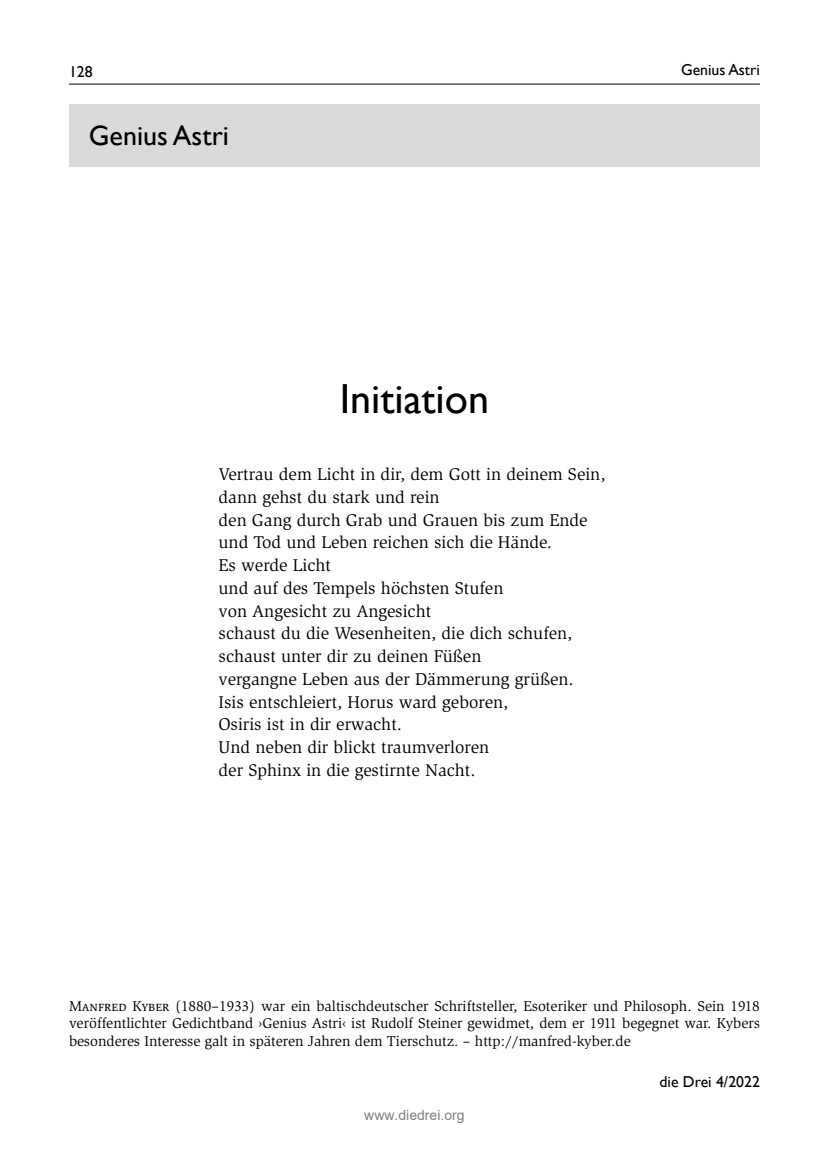
<style>
.page{position:relative;width:829px;height:1171px;background:#fff}
.page>*{position:absolute;margin:0;border:0;box-sizing:border-box;transform-origin:0 0}
.t1{font:42px "Gill Sans";color:#000}
.t2{font:28px "Gill Sans";color:#000}
.t3{font:17.5px/22.8px "Slimbach Std";color:#000}
.t4{font:15.75px "Gill Sans";color:#000}
.t5{font:14.7px/17.5px "Slimbach Std";color:#000;text-align:justify}
.t6{font:14px "Arial";color:#808080}
</style>
<div class="page">
<hr style="left:69px;top:84px;width:690px;height:1px;background:#000">
<div style="left:69px;top:105px;width:690px;height:62px;background:#dadada"></div>
<p class="t4" style="left:69px;top:63px;width:25px">128</p>
<p class="t4" style="left:681px;top:61px;width:80px">Genius Astri</p>
<h2 class="t2" style="left:89px;top:119px;width:142px">Genius Astri</h2>
<h1 class="t1" style="left:340px;top:374px;width:151px">Initiation</h1>
<p class="t3" style="left:218px;top:463px;width:388px">Vertrau dem Licht in dir, dem Gott in deinem Sein, dann gehst du stark und rein<br>den Gang durch Grab und Grauen bis zum Ende und Tod und Leben reichen sich die Hände.<br>Es werde Licht<br>und auf des Tempels höchsten Stufen<br>von Angesicht zu Angesicht<br>schaust du die Wesenheiten, die dich schufen, schaust unter dir zu deinen Füßen<br>vergangne Leben aus der Dämmerung grüßen.<br>Isis entschleiert, Horus ward geboren,<br>Osiris ist in dir erwacht.<br>Und neben dir blickt traumverloren<br>der Sphinx in die gestirnte Nacht.</p>
<p class="t5" style="left:69px;top:997px;width:692px">Manfred Kyber (1880–1933) war ein baltischdeutscher Schriftsteller, Esoteriker und Philosoph. Sein 1918 veröffentlichter Gedichtband ›Genius Astri‹ ist Rudolf Steiner gewidmet, dem er 1911 begegnet war. Kybers besonderes Interesse galt in späteren Jahren dem Tierschutz. – http://manfred-kyber.de</p>
<p class="t6" style="left:364px;top:1106px;width:102px">www.diedrei.org</p>
<p class="t4" style="left:659px;top:1072px;width:102px">die Drei 4/2022</p>
</div>
